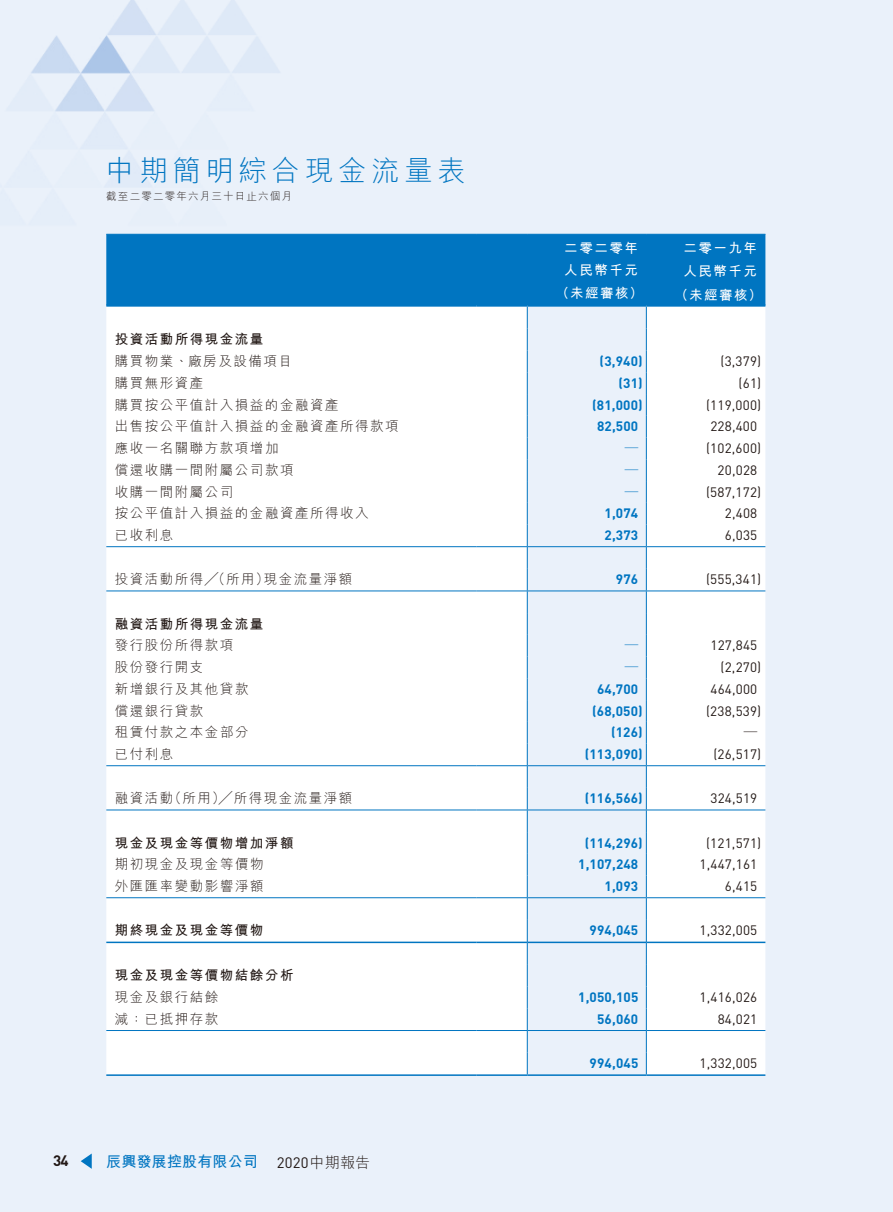
<style>
.page{position:relative;width:893px;height:1212px;background:#eaf1fa}
.page>*{position:absolute;margin:0;border:0;box-sizing:border-box;transform-origin:0 0}
.t1{font:300 28.5px "M Hei HK";letter-spacing:.16em;color:#0075c1}
.t2{font:700 15px "M Hei HK";letter-spacing:.01em;color:#0075c1}
.t3{font:15px "DIN";color:#231916}
.t4{font:700 15px "DIN";color:#231916}
.t5{font:300 13.5px "M Hei HK";letter-spacing:.11em;color:#231916}
.t6{font:13.5px "DIN";letter-spacing:.01em;color:#231916}
.t7{font:700 13.5px "DIN";letter-spacing:.01em;color:#0075c1}
.t8{font:700 13.5px "M Hei HK";letter-spacing:.11em;color:#231916}
.t9{font:700 13.5px "M Hei HK";letter-spacing:.11em;color:#fff}
.t10{font:700 13.5px "M Hei HK";color:#0075c1}
.t11{font:300 10.5px "M Hei HK";letter-spacing:.11em;color:#231916}
.s1{font-family:"M Hei HK";font-weight:300}
</style>
<div class="page">
<img style="left:31px;top:0;width:373px;height:234px">
<svg style="left:81px;top:1153px;width:11px;height:16px"></svg>
<div style="left:106px;top:235px;width:659px;height:69px;background:#0075c1"></div>
<div style="left:106px;top:307px;width:659px;height:767px;background:#fff"></div>
<svg style="left:528px;top:307px;width:118px;height:767px"></svg>
<hr style="left:106px;top:546px;width:370px;height:1px;background:#0075c1">
<hr style="left:476px;top:546px;width:51px;height:1px;background:#0075c1">
<hr style="left:527px;top:546px;width:119px;height:1px;background:#0075c1">
<hr style="left:646px;top:546px;width:119px;height:1px;background:#0075c1">
<hr style="left:106px;top:590px;width:370px;height:1px;background:#0075c1">
<hr style="left:476px;top:590px;width:51px;height:1px;background:#0075c1">
<hr style="left:527px;top:590px;width:119px;height:1px;background:#0075c1">
<hr style="left:646px;top:590px;width:119px;height:1px;background:#0075c1">
<hr style="left:106px;top:765px;width:370px;height:1px;background:#0075c1">
<hr style="left:476px;top:765px;width:51px;height:1px;background:#0075c1">
<hr style="left:527px;top:765px;width:119px;height:1px;background:#0075c1">
<hr style="left:646px;top:765px;width:119px;height:1px;background:#0075c1">
<hr style="left:106px;top:809px;width:370px;height:1px;background:#0075c1">
<hr style="left:476px;top:809px;width:51px;height:1px;background:#0075c1">
<hr style="left:527px;top:809px;width:119px;height:1px;background:#0075c1">
<hr style="left:646px;top:809px;width:119px;height:1px;background:#0075c1">
<hr style="left:106px;top:897px;width:370px;height:1px;background:#0075c1">
<hr style="left:476px;top:897px;width:51px;height:1px;background:#0075c1">
<hr style="left:527px;top:897px;width:119px;height:1px;background:#0075c1">
<hr style="left:646px;top:897px;width:119px;height:1px;background:#0075c1">
<hr style="left:106px;top:1030px;width:370px;height:1px;background:#0075c1">
<hr style="left:476px;top:1030px;width:51px;height:1px;background:#0075c1">
<hr style="left:527px;top:1030px;width:119px;height:1px;background:#0075c1">
<hr style="left:646px;top:1030px;width:119px;height:1px;background:#0075c1">
<hr style="left:106px;top:941px;width:370px;height:2px;background:#0075c1">
<hr style="left:476px;top:941px;width:51px;height:2px;background:#0075c1">
<hr style="left:528px;top:941px;width:118px;height:2px;background:#0075c1">
<hr style="left:647px;top:941px;width:118px;height:2px;background:#0075c1">
<hr style="left:106px;top:1074px;width:370px;height:2px;background:#0075c1">
<hr style="left:476px;top:1074px;width:51px;height:2px;background:#0075c1">
<hr style="left:527px;top:1074px;width:119px;height:2px;background:#0075c1">
<hr style="left:646px;top:1074px;width:119px;height:2px;background:#0075c1">
<hr style="left:476px;top:304px;width:51px;height:3px;background:#0075c1">
<hr style="left:106px;top:234px;width:370px;height:1px;background:#0075c1">
<hr style="left:476px;top:234px;width:51px;height:1px;background:#0075c1">
<hr style="left:527px;top:234px;width:119px;height:1px;background:#0075c1">
<hr style="left:646px;top:234px;width:119px;height:1px;background:#0075c1">
<hr style="left:106px;top:304px;width:370px;height:3px;background:#0075c1">
<hr style="left:527px;top:304px;width:119px;height:3px;background:#0075c1">
<hr style="left:646px;top:304px;width:119px;height:3px;background:#0075c1">
<svg style="left:527px;top:307px;width:1px;height:767px"></svg>
<svg style="left:646px;top:307px;width:1px;height:767px"></svg>
<h1 class="t1" style="left:106px;top:150px;width:361px">中期簡明綜合現金流量表</h1>
<p class="t11" style="left:106px;top:189px;width:187px">截至二零二零年六月三十日止六個月</p>
<p class="t9" style="left:564px;top:238px;width:75px">二零二零年</p>
<p class="t9" style="left:683px;top:238px;width:75px">二零一九年</p>
<p class="t9" style="left:564px;top:260px;width:75px">人民幣千元</p>
<p class="t9" style="left:683px;top:262px;width:75px">人民幣千元</p>
<p class="t9" style="left:556px;top:283px;width:89px">（未經審核）</p>
<p class="t9" style="left:675px;top:285px;width:89px">（未經審核）</p>
<p class="t8" style="left:115px;top:329px;width:150px">投資活動所得現金流量</p>
<p class="t5" style="left:115px;top:352px;width:179px">購買物業、廠房及設備項目</p>
<p class="t7" style="left:600px;top:352px;width:45px">(3,940)</p>
<p class="t6" style="left:720px;top:353px;width:42px">(3,379)</p>
<p class="t5" style="left:115px;top:373px;width:90px">購買無形資產</p>
<p class="t7" style="left:618px;top:374px;width:26px">(31)</p>
<p class="t6" style="left:739px;top:374px;width:24px">(61)</p>
<p class="t5" style="left:115px;top:395px;width:225px">購買按公平值計入損益的金融資產</p>
<p class="t7" style="left:592px;top:396px;width:52px">(81,000)</p>
<p class="t6" style="left:706px;top:396px;width:57px">(119,000)</p>
<p class="t5" style="left:115px;top:417px;width:285px">出售按公平值計入損益的金融資產所得款項</p>
<p class="t7" style="left:597px;top:418px;width:43px">82,500</p>
<p class="t6" style="left:710px;top:418px;width:48px">228,400</p>
<p class="t5" style="left:115px;top:439px;width:165px">應收一名關聯方款項增加</p>
<p class="t10" style="left:625px;top:438px;width:15px">—</p>
<p class="t6" style="left:706px;top:440px;width:57px">(102,600)</p>
<p class="t5" style="left:115px;top:460px;width:180px">償還收購一間附屬公司款項</p>
<p class="t10" style="left:625px;top:460px;width:15px">—</p>
<p class="t6" style="left:718px;top:461px;width:41px">20,028</p>
<p class="t5" style="left:115px;top:482px;width:120px">收購一間附屬公司</p>
<p class="t10" style="left:625px;top:482px;width:15px">—</p>
<p class="t6" style="left:706px;top:483px;width:57px">(587,172)</p>
<p class="t5" style="left:115px;top:504px;width:255px">按公平值計入損益的金融資產所得收入</p>
<p class="t7" style="left:604px;top:505px;width:35px">1,074</p>
<p class="t6" style="left:725px;top:505px;width:34px">2,408</p>
<p class="t5" style="left:115px;top:526px;width:60px">已收利息</p>
<p class="t7" style="left:604px;top:526px;width:35px">2,373</p>
<p class="t6" style="left:725px;top:527px;width:34px">6,035</p>
<p class="t5" style="left:115px;top:570px;width:239px">投資活動所得╱（所用）現金流量淨額</p>
<p class="t7" style="left:616px;top:571px;width:24px">976</p>
<p class="t6" style="left:706px;top:571px;width:57px">(555,341)</p>
<p class="t8" style="left:115px;top:614px;width:150px">融資活動所得現金流量</p>
<p class="t5" style="left:115px;top:636px;width:120px">發行股份所得款項</p>
<p class="t10" style="left:625px;top:635px;width:15px">—</p>
<p class="t6" style="left:710px;top:637px;width:48px">127,845</p>
<p class="t5" style="left:115px;top:658px;width:90px">股份發行開支</p>
<p class="t10" style="left:625px;top:657px;width:15px">—</p>
<p class="t6" style="left:720px;top:659px;width:42px">(2,270)</p>
<p class="t5" style="left:115px;top:679px;width:135px">新增銀行及其他貸款</p>
<p class="t7" style="left:597px;top:680px;width:43px">64,700</p>
<p class="t6" style="left:710px;top:680px;width:48px">464,000</p>
<p class="t5" style="left:115px;top:701px;width:90px">償還銀行貸款</p>
<p class="t7" style="left:592px;top:702px;width:52px">(68,050)</p>
<p class="t6" style="left:706px;top:702px;width:57px">(238,539)</p>
<p class="t5" style="left:115px;top:723px;width:135px">租賃付款之本金部分</p>
<p class="t7" style="left:611px;top:724px;width:33px">(126)</p>
<p class="t5" style="left:744px;top:723px;width:15px">—</p>
<p class="t5" style="left:115px;top:745px;width:60px">已付利息</p>
<p class="t7" style="left:585px;top:745px;width:60px">(113,090)</p>
<p class="t6" style="left:713px;top:746px;width:49px">(26,517)</p>
<p class="t5" style="left:115px;top:789px;width:239px">融資活動（所用）╱所得現金流量淨額</p>
<p class="t7" style="left:585px;top:790px;width:60px">(116,566)</p>
<p class="t6" style="left:710px;top:790px;width:48px">324,519</p>
<p class="t8" style="left:115px;top:833px;width:180px">現金及現金等價物增加淨額</p>
<p class="t7" style="left:585px;top:834px;width:60px">(114,296)</p>
<p class="t6" style="left:706px;top:834px;width:57px">(121,571)</p>
<p class="t5" style="left:115px;top:855px;width:150px">期初現金及現金等價物</p>
<p class="t7" style="left:578px;top:856px;width:62px">1,107,248</p>
<p class="t6" style="left:699px;top:856px;width:59px">1,447,161</p>
<p class="t5" style="left:115px;top:877px;width:150px">外匯匯率變動影響淨額</p>
<p class="t7" style="left:605px;top:877px;width:35px">1,093</p>
<p class="t6" style="left:725px;top:878px;width:34px">6,415</p>
<p class="t8" style="left:115px;top:920px;width:150px">期終現金及現金等價物</p>
<p class="t7" style="left:590px;top:922px;width:50px">994,045</p>
<p class="t6" style="left:699px;top:922px;width:59px">1,332,005</p>
<p class="t8" style="left:115px;top:965px;width:180px">現金及現金等價物結餘分析</p>
<p class="t5" style="left:115px;top:988px;width:105px">現金及銀行結餘</p>
<p class="t7" style="left:578px;top:988px;width:62px">1,050,105</p>
<p class="t6" style="left:699px;top:989px;width:59px">1,416,026</p>
<p class="t5" style="left:115px;top:1009px;width:105px">減：已抵押存款</p>
<p class="t7" style="left:597px;top:1010px;width:43px">56,060</p>
<p class="t6" style="left:718px;top:1010px;width:41px">84,021</p>
<p class="t7" style="left:590px;top:1054px;width:50px">994,045</p>
<p class="t6" style="left:699px;top:1055px;width:59px">1,332,005</p>
<p class="t4" style="left:53px;top:1150px;width:17px">34</p>
<p class="t2" style="left:106px;top:1151px;width:153px">辰興發展控股有限公司</p>
<p class="t3" style="left:277px;top:1153px;width:95px">2020<span class="s1">中期報告</span></p>
</div>
